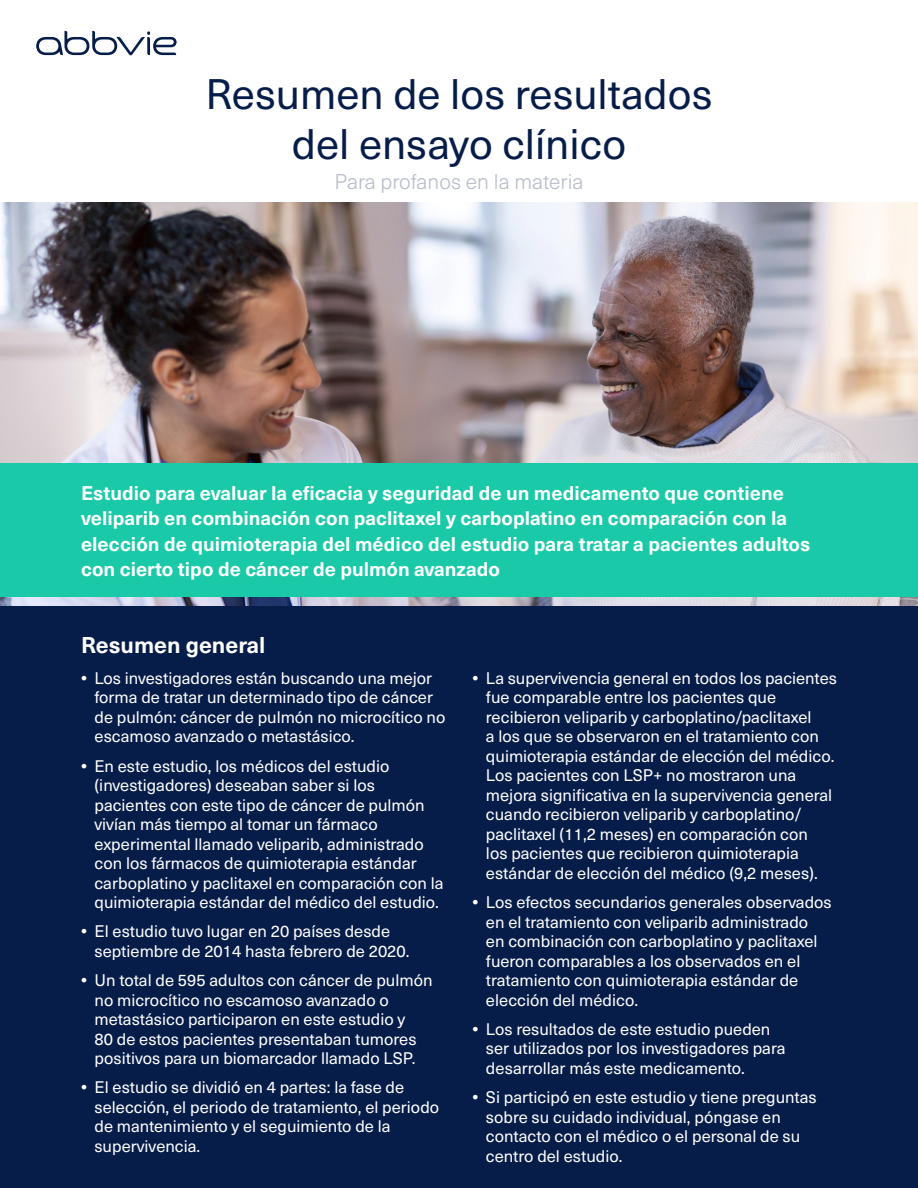
<style>
.page{position:relative;width:918px;height:1188px;background:#fff}
.page>*{position:absolute;margin:0;border:0;box-sizing:border-box;transform-origin:0 0}
.t1{font:42px/50.4px "Neue Haas Unica Pro";color:#071d49;text-align:center}
.t2{font:700 22.5px "Neue Haas Unica Pro";color:#fff}
.t3{font:300 21px "Neue Haas Unica Pro";color:#b5bbc8}
.t4{font:700 19.5px/25.5px "Neue Haas Unica Pro";color:#fff}
.t5{font:16.5px/19.5px "Neue Haas Unica Pro";color:#fff}
.s1{font-weight:700}
</style>
<div class="page">
<div style="left:0;top:580px;width:918px;height:608px;background:#071d49"></div>
<img style="left:0;top:202px;width:918px;height:404px">
<div style="left:0;top:464px;width:918px;height:133px;background:#1ac9a8"></div>
<svg style="left:36px;top:31px;width:141px;height:24px"></svg>
<h1 class="t1" style="left:205px;top:69px;width:509px">Resumen de los resultados del ensayo clínico</h1>
<p class="t3" style="left:335px;top:169px;width:250px">Para profanos en la materia</p>
<p class="t4" style="left:81px;top:480px;width:731px">Estudio para evaluar la eficacia y seguridad de un medicamento que contiene veliparib en combinación con paclitaxel y carboplatino en comparación con la elección de quimioterapia del médico del estudio para tratar a pacientes adultos con cierto tipo de cáncer de pulmón avanzado</p>
<h2 class="t2" style="left:81px;top:631px;width:186px">Resumen general</h2>
<p class="t5" style="left:94px;top:669px;width:352px;text-indent:-13px"><span class="s1">•</span> Los investigadores están buscando una mejor forma de tratar un determinado tipo de cáncer de pulmón: cáncer de pulmón no microcítico no escamoso avanzado o metastásico.</p>
<p class="t5" style="left:94px;top:756px;width:351px;text-indent:-13px"><span class="s1">•</span> En este estudio, los médicos del estudio (investigadores) deseaban saber si los pacientes con este tipo de cáncer de pulmón vivían más tiempo al tomar un fármaco experimental llamado veliparib, administrado con los fármacos de quimioterapia estándar carboplatino y paclitaxel en comparación con la quimioterapia estándar del médico del estudio.</p>
<p class="t5" style="left:94px;top:922px;width:317px;text-indent:-13px"><span class="s1">•</span> El estudio tuvo lugar en 20 países desde septiembre de 2014 hasta febrero de 2020.</p>
<p class="t5" style="left:94px;top:971px;width:340px;text-indent:-13px"><span class="s1">•</span> Un total de 595 adultos con cáncer de pulmón no microcítico no escamoso avanzado o metastásico participaron en este estudio y<br>80 de estos pacientes presentaban tumores positivos para un biomarcador llamado LSP.</p>
<p class="t5" style="left:94px;top:1078px;width:346px;text-indent:-13px"><span class="s1">•</span> El estudio se dividió en 4 partes: la fase de selección, el periodo de tratamiento, el periodo de mantenimiento y el seguimiento de la supervivencia.</p>
<p class="t5" style="left:486px;top:669px;width:353px;text-indent:-13px"><span class="s1">•</span> La supervivencia general en todos los pacientes fue comparable entre los pacientes que recibieron veliparib y carboplatino/paclitaxel<br>a los que se observaron en el tratamiento con quimioterapia estándar de elección del médico.<br>Los pacientes con LSP+ no mostraron una mejora significativa en la supervivencia general cuando recibieron veliparib y carboplatino/ paclitaxel (11,2 meses) en comparación con<br>los pacientes que recibieron quimioterapia estándar de elección del médico (9,2 meses).</p>
<p class="t5" style="left:486px;top:893px;width:347px;text-indent:-13px"><span class="s1">•</span> Los efectos secundarios generales observados en el tratamiento con veliparib administrado<br>en combinación con carboplatino y paclitaxel fueron comparables a los observados en el tratamiento con quimioterapia estándar de elección del médico.</p>
<p class="t5" style="left:486px;top:1020px;width:301px;text-indent:-13px"><span class="s1">•</span> Los resultados de este estudio pueden ser utilizados por los investigadores para desarrollar más este medicamento.</p>
<p class="t5" style="left:486px;top:1088px;width:332px;text-indent:-13px"><span class="s1">•</span> Si participó en este estudio y tiene preguntas sobre su cuidado individual, póngase en contacto con el médico o el personal de su centro del estudio.</p>
</div>
